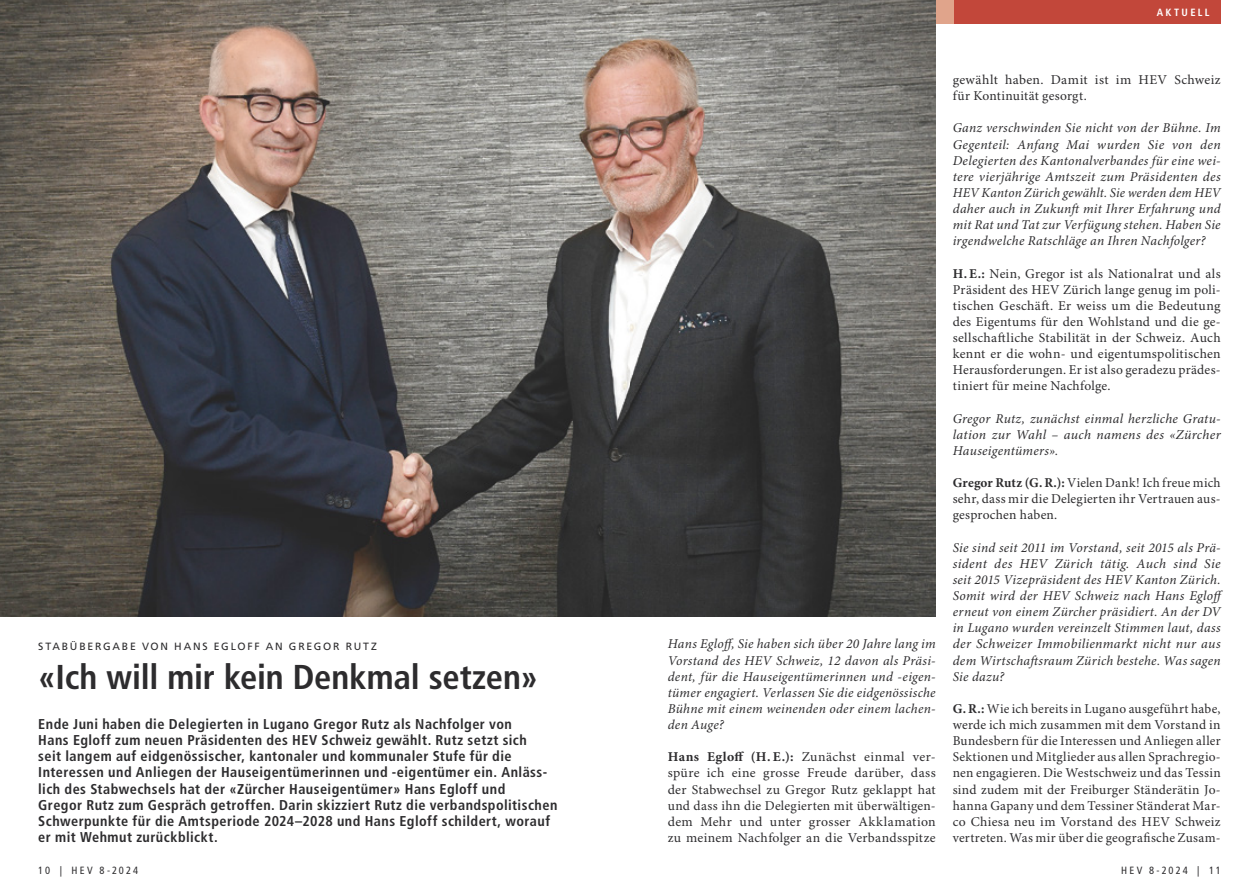
<style>
.page{position:relative;width:1259px;height:893px;background:#fff}
.page>*{position:absolute;margin:0;border:0;box-sizing:border-box;transform-origin:0 0}
.t1{font:700 condensed 34.5px "Frutiger LT Std";letter-spacing:-.005em;color:#2d2c2e}
.t2{font:700 condensed 14.25px/16.2px "Frutiger LT";letter-spacing:.03em;color:#2d2c2e}
.t3{font:13.5px/16.2px "Minion Pro";letter-spacing:.02em;color:#2d2c2e;text-align:justify}
.t4{font:italic 13.5px/16px "Minion Pro";letter-spacing:.02em;color:#2d2c2e;text-align:justify}
.t5{font:10.5px "Frutiger LT";letter-spacing:.17em;color:#2d2c2e}
.t6{font:condensed 10.5px "Frutiger LT";letter-spacing:.2em;color:#2d2c2e}
.t7{font:700 condensed 10.5px "Frutiger LT";letter-spacing:.225em;color:#fff}
.s1{font-weight:700}
</style>
<div class="page">
<div style="left:953px;top:0;width:267px;height:23px;background:#c2473a"></div>
<div style="left:936px;top:0;width:17px;height:23px;background:#e0a48b"></div>
<img style="left:0;top:0;width:935px;height:616px">
<svg style="left:38px;top:0;width:267px;height:23px;background:#6c645b"></svg>
<svg style="left:305px;top:0;width:17px;height:23px"></svg>
<p class="t5" style="left:38px;top:640px;width:340px">STABÜBERGABE VON HANS EGLOFF AN GREGOR RUTZ</p>
<p class="t1" style="left:38px;top:657px;width:501px">«Ich will mir kein Denkmal setzen»</p>
<p class="t2" style="left:38px;top:716px;width:520px">Ende Juni haben die Delegierten in Lugano Gregor Rutz als Nachfolger von<br>Hans Egloff zum neuen Präsidenten des HEV Schweiz gewählt. Rutz setzt sich<br>seit langem auf eidgenössischer, kantonaler und kommunaler Stufe für die Interessen und Anliegen der Hauseigentümerinnen und -eigentümer ein. Anläss&shy;lich des Stabwechsels hat der «Zürcher Hauseigentümer» Hans Egloff und<br>Gregor Rutz zum Gespräch getroffen. Darin skizziert Rutz die verbandspolitischen Schwerpunkte für die Amtsperiode 2024–2028 und Hans Egloff schildert, worauf er mit Wehmut zurückblickt.</p>
<p class="t6" style="left:38px;top:864px;width:101px">10 | HEV 8-2024</p>
<p class="t7" style="left:1172px;top:6px;width:39px">RECHT</p>
<p class="t7" style="left:1156px;top:6px;width:54px">AKTUELL</p>
<p class="t4" style="left:668px;top:637px;width:269px">Hans Egloff, Sie haben sich über 20 Jahre lang im Vorstand des HEV Schweiz, 12 davon als Präsi&shy;dent, für die Hauseigentümerinnen und -eigen&shy;tümer engagiert. Verlassen Sie die eidgenössische Bühne mit einem weinenden oder einem lachen&shy;den Auge?</p>
<p class="t3" style="left:668px;top:749px;width:269px"><span class="s1">Hans Egloff (H. E.):</span> Zunächst einmal ver&shy;spüre ich eine grosse Freude darüber, dass der Stabwechsel zu Gregor Rutz geklappt hat und dass ihn die Delegierten mit überwältigen&shy;dem Mehr und unter grosser Akklamation zu meinem Nachfolger an die Verbandsspitze</p>
<p class="t3" style="left:952px;top:72px;width:269px">gewählt haben. Damit ist im HEV Schweiz für Kontinuität gesorgt.</p>
<p class="t4" style="left:952px;top:121px;width:269px">Ganz verschwinden Sie nicht von der Bühne. Im Gegenteil: Anfang Mai wurden Sie von den Delegierten des Kantonalverbandes für eine wei&shy;tere vierjährige Amtszeit zum Präsidenten des HEV Kanton Zürich gewählt. Sie werden dem HEV daher auch in Zukunft mit Ihrer Erfahrung und mit Rat und Tat zur Verfügung stehen. Haben Sie irgendwelche Ratschläge an Ihren Nachfolger?</p>
<p class="t3" style="left:952px;top:266px;width:269px"><span class="s1">H.E.:</span> Nein, Gregor ist als Nationalrat und als Präsident des HEV Zürich lange genug im poli&shy;tischen Geschäft. Er weiss um die Bedeutung des Eigentums für den Wohlstand und die ge&shy;sellschaftliche Stabilität in der Schweiz. Auch kennt er die wohn- und eigentumspolitischen Herausforderungen. Er ist also geradezu prädes&shy;tiniert für meine Nachfolge.</p>
<p class="t4" style="left:952px;top:411px;width:269px">Gregor Rutz, zunächst einmal herzliche Gratu&shy;lation zur Wahl – auch namens des «Zürcher Hauseigentümers».</p>
<p class="t3" style="left:952px;top:475px;width:269px"><span class="s1">Gregor Rutz (G.R.):</span> Vielen Dank! Ich freue mich sehr, dass mir die Delegierten ihr Vertrauen aus&shy;gesprochen haben.</p>
<p class="t4" style="left:952px;top:540px;width:273px;text-align:left">Sie sind seit 2011 im Vorstand, seit 2015 als Prä&shy;sident des HEV Zürich tätig. Auch sind Sie seit 2015 Vizepräsident des HEV Kanton Zürich.<br>Somit wird der HEV Schweiz nach Hans Egloff erneut von einem Zürcher präsidiert. An der DV in Lugano wurden vereinzelt Stimmen laut, dass der Schweizer Immobilienmarkt nicht nur aus dem Wirtschaftsraum Zürich bestehe. Was sagen Sie dazu?</p>
<p class="t3" style="left:952px;top:701px;width:269px"><span class="s1">G.R.:</span> Wie ich bereits in Lugano ausgeführt habe, werde ich mich zusammen mit dem Vorstand in Bundesbern für die Interessen und Anliegen aller Sektionen und Mitglieder aus allen Sprachregio&shy;nen engagieren. Die Westschweiz und das Tessin sind zudem mit der Freiburger Ständerätin Jo&shy;hanna Gapany und dem Tessiner Ständerat Mar&shy;co Chiesa neu im Vorstand des HEV Schweiz vertreten. Was mir über die geografische Zusam-</p>
<p class="t6" style="left:1121px;top:864px;width:101px">HEV 8-2024 | 11</p>
</div>
